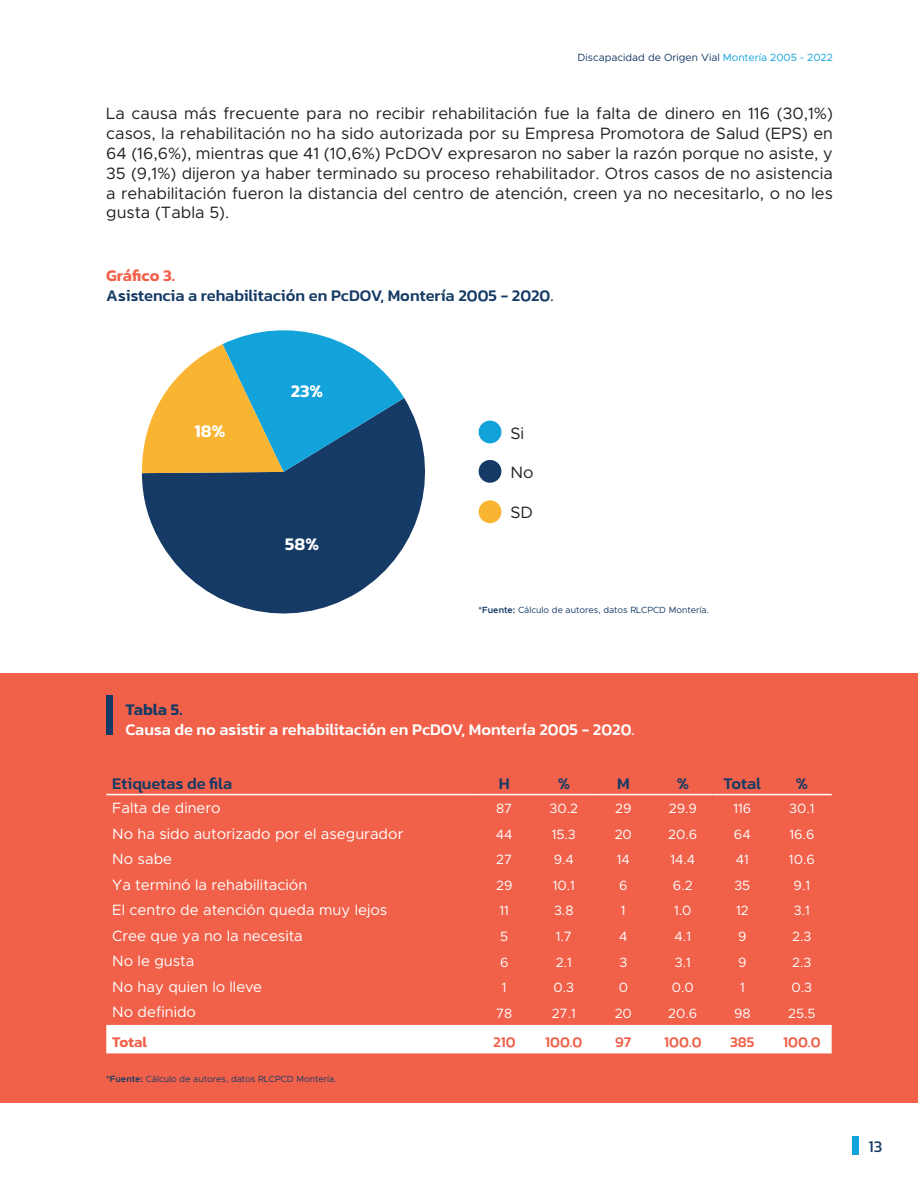
<style>
.page{position:relative;width:918px;height:1188px;background:#fff}
.page>*{position:absolute;margin:0;border:0;box-sizing:border-box;transform-origin:0 0}
.t1{font:600 18px "Kanit";color:#fff}
.Párrafos{font:16.5px/19.8px "Metropolis";color:#231f20;text-align:justify}
.t2{font:500 16.5px "Kanit";color:#143a65}
.t3{font:500 16.5px "Kanit";color:#fff}
.t4{font:600 16.5px "Kanit";color:#f1614a}
.t5{font:600 16.5px "Kanit";color:#143a65}
.t6{font:16.5px "Kanit";color:#143a65}
.t7{font:15px "Metropolis";color:#fff}
.t8{font:500 15px "Kanit";color:#f1614a}
.t9{font:600 15px "Kanit";color:#f1614a}
.t10{font:13.5px "Metropolis";color:#fff}
.t11{font:10.5px "Metropolis";color:#143a65}
.t12{font:9px "Metropolis";color:#143a65}
.s1{color:#13a3db}
.s2{font-weight:600}
</style>
<div class="page">
<div style="left:853px;top:1136px;width:6px;height:19px;background:#13a3db"></div>
<div style="left:479px;top:421px;width:22px;height:22px;background:#13a3db;border-radius:50%"></div>
<div style="left:479px;top:460px;width:22px;height:23px;background:#143a65;border-radius:50%"></div>
<div style="left:479px;top:500px;width:22px;height:23px;background:#f9b432;border-radius:50%"></div>
<svg style="left:142px;top:398px;width:284px;height:216px;fill:#143a65"></svg>
<svg style="left:141px;top:330px;width:263px;height:143px"></svg>
<div style="left:0;top:674px;width:918px;height:429px;background:#f1614a"></div>
<div style="left:106px;top:1025px;width:726px;height:28px;background:#fff"></div>
<hr style="left:106px;top:794px;width:369px;height:1px;background:#fff">
<hr style="left:475px;top:794px;width:59px;height:1px;background:#fff">
<hr style="left:534px;top:794px;width:60px;height:1px;background:#fff">
<hr style="left:594px;top:794px;width:59px;height:1px;background:#fff">
<hr style="left:653px;top:794px;width:60px;height:1px;background:#fff">
<hr style="left:713px;top:794px;width:59px;height:1px;background:#fff">
<hr style="left:772px;top:794px;width:60px;height:1px;background:#fff">
<div style="left:106px;top:695px;width:7px;height:40px;background:#143a65"></div>
<p class="t11" style="left:578px;top:51px;width:257px">Discapacidad de Origen Vial <span class="s1">Montería 2005 - 2022</span></p>
<p class="Párrafos" style="left:106px;top:104px;width:728px">La causa más frecuente para no recibir rehabilitación fue la falta de dinero en 116 (30,1%) casos, la rehabilitación no ha sido autorizada por su Empresa Promotora de Salud (EPS) en 64 (16,6%), mientras que 41 (10,6%) PcDOV expresaron no saber la razón porque no asiste, y 35 (9,1%) dijeron ya haber terminado su proceso rehabilitador. Otros casos de no asistencia a rehabilitación fueron la distancia del centro de atención, creen ya no necesitarlo, o no les gusta (Tabla 5).</p>
<p class="t4" style="left:106px;top:263px;width:70px">Gráfico 3.</p>
<p class="t2" style="left:106px;top:283px;width:449px">Asistencia a rehabilitación en PcDOV, Montería 2005 - 2020.</p>
<p class="t1" style="left:195px;top:417px;width:32px">18%</p>
<p class="t1" style="left:291px;top:377px;width:34px">23%</p>
<p class="t1" style="left:285px;top:530px;width:35px">58%</p>
<p class="Párrafos" style="left:510px;top:423px;width:15px">Si</p>
<p class="Párrafos" style="left:510px;top:462px;width:25px">No</p>
<p class="Párrafos" style="left:510px;top:503px;width:24px">SD</p>
<p class="t12" style="left:479px;top:605px;width:232px"><span class="s2">*Fuente:</span> Cálculo de autores, datos RLCPCD Montería.</p>
<p class="t5" style="left:125px;top:697px;width:59px">Tabla 5.</p>
<p class="t3" style="left:125px;top:717px;width:511px">Causa de no asistir a rehabilitación en PcDOV, Montería 2005 - 2020.</p>
<p class="t2" style="left:112px;top:771px;width:122px">Etiquetas de fila</p>
<p class="t2" style="left:499px;top:771px;width:12px">H</p>
<p class="t2" style="left:558px;top:771px;width:14px">%</p>
<p class="t2" style="left:617px;top:771px;width:14px">M</p>
<p class="t2" style="left:677px;top:771px;width:14px">%</p>
<p class="t2" style="left:724px;top:771px;width:39px">Total</p>
<p class="t2" style="left:796px;top:771px;width:14px">%</p>
<p class="t7" style="left:112px;top:799px;width:110px">Falta de dinero</p>
<p class="t10" style="left:496px;top:800px;width:18px">87</p>
<p class="t10" style="left:550px;top:800px;width:30px">30.2</p>
<p class="t10" style="left:615px;top:800px;width:18px">29</p>
<p class="t10" style="left:669px;top:800px;width:30px">29.9</p>
<p class="t10" style="left:733px;top:800px;width:19px">116</p>
<p class="t10" style="left:789px;top:800px;width:27px">30.1</p>
<p class="t7" style="left:112px;top:824px;width:293px">No ha sido autorizado por el asegurador</p>
<p class="t10" style="left:496px;top:826px;width:18px">44</p>
<p class="t10" style="left:552px;top:826px;width:26px">15.3</p>
<p class="t10" style="left:615px;top:826px;width:19px">20</p>
<p class="t10" style="left:668px;top:826px;width:31px">20.6</p>
<p class="t10" style="left:734px;top:826px;width:18px">64</p>
<p class="t10" style="left:789px;top:826px;width:27px">16.6</p>
<p class="t7" style="left:112px;top:850px;width:61px">No sabe</p>
<p class="t10" style="left:496px;top:851px;width:18px">27</p>
<p class="t10" style="left:554px;top:851px;width:22px">9.4</p>
<p class="t10" style="left:617px;top:851px;width:15px">14</p>
<p class="t10" style="left:670px;top:851px;width:27px">14.4</p>
<p class="t10" style="left:736px;top:851px;width:15px">41</p>
<p class="t10" style="left:789px;top:851px;width:27px">10.6</p>
<p class="t7" style="left:112px;top:875px;width:197px">Ya terminó la rehabilitación</p>
<p class="t10" style="left:496px;top:877px;width:18px">29</p>
<p class="t10" style="left:553px;top:877px;width:24px">10.1</p>
<p class="t10" style="left:619px;top:877px;width:10px">6</p>
<p class="t10" style="left:673px;top:877px;width:21px">6.2</p>
<p class="t10" style="left:734px;top:877px;width:17px">35</p>
<p class="t10" style="left:794px;top:877px;width:18px">9.1</p>
<p class="t7" style="left:112px;top:901px;width:277px">El centro de atención queda muy lejos</p>
<p class="t10" style="left:500px;top:902px;width:11px">11</p>
<p class="t10" style="left:554px;top:902px;width:21px">3.8</p>
<p class="t10" style="left:621px;top:902px;width:6px">1</p>
<p class="t10" style="left:674px;top:902px;width:19px">1.0</p>
<p class="t10" style="left:736px;top:902px;width:14px">12</p>
<p class="t10" style="left:794px;top:902px;width:18px">3.1</p>
<p class="t7" style="left:112px;top:926px;width:192px">Cree que ya no la necesita</p>
<p class="t10" style="left:500px;top:928px;width:10px">5</p>
<p class="t10" style="left:556px;top:928px;width:18px">1.7</p>
<p class="t10" style="left:619px;top:928px;width:10px">4</p>
<p class="t10" style="left:675px;top:928px;width:18px">4.1</p>
<p class="t10" style="left:738px;top:928px;width:10px">9</p>
<p class="t10" style="left:792px;top:928px;width:21px">2.3</p>
<p class="t7" style="left:112px;top:952px;width:84px">No le gusta</p>
<p class="t10" style="left:500px;top:953px;width:10px">6</p>
<p class="t10" style="left:556px;top:953px;width:18px">2.1</p>
<p class="t10" style="left:619px;top:953px;width:9px">3</p>
<p class="t10" style="left:675px;top:953px;width:18px">3.1</p>
<p class="t10" style="left:738px;top:953px;width:10px">9</p>
<p class="t10" style="left:792px;top:953px;width:21px">2.3</p>
<p class="t7" style="left:112px;top:977px;width:151px">No hay quien lo lleve</p>
<p class="t10" style="left:502px;top:979px;width:6px">1</p>
<p class="t10" style="left:553px;top:979px;width:22px">0.3</p>
<p class="t10" style="left:619px;top:979px;width:11px">0</p>
<p class="t10" style="left:672px;top:979px;width:24px">0.0</p>
<p class="t10" style="left:740px;top:979px;width:6px">1</p>
<p class="t10" style="left:792px;top:979px;width:22px">0.3</p>
<p class="t7" style="left:112px;top:1003px;width:85px">No definido</p>
<p class="t10" style="left:496px;top:1005px;width:18px">78</p>
<p class="t10" style="left:552px;top:1005px;width:26px">27.1</p>
<p class="t10" style="left:615px;top:1005px;width:19px">20</p>
<p class="t10" style="left:668px;top:1005px;width:31px">20.6</p>
<p class="t10" style="left:734px;top:1005px;width:18px">98</p>
<p class="t10" style="left:788px;top:1005px;width:29px">25.5</p>
<p class="t9" style="left:112px;top:1031px;width:36px">Total</p>
<p class="t8" style="left:493px;top:1031px;width:24px">210</p>
<p class="t8" style="left:545px;top:1031px;width:39px">100.0</p>
<p class="t8" style="left:615px;top:1031px;width:18px">97</p>
<p class="t8" style="left:664px;top:1031px;width:39px">100.0</p>
<p class="t8" style="left:730px;top:1031px;width:26px">385</p>
<p class="t8" style="left:783px;top:1031px;width:39px">100.0</p>
<p class="t12" style="left:106px;top:1073px;width:232px"><span class="s2">*Fuente:</span> Cálculo de autores, datos RLCPCD Montería.</p>
<p class="t6" style="left:869px;top:1134px;width:15px">13</p>
</div>
